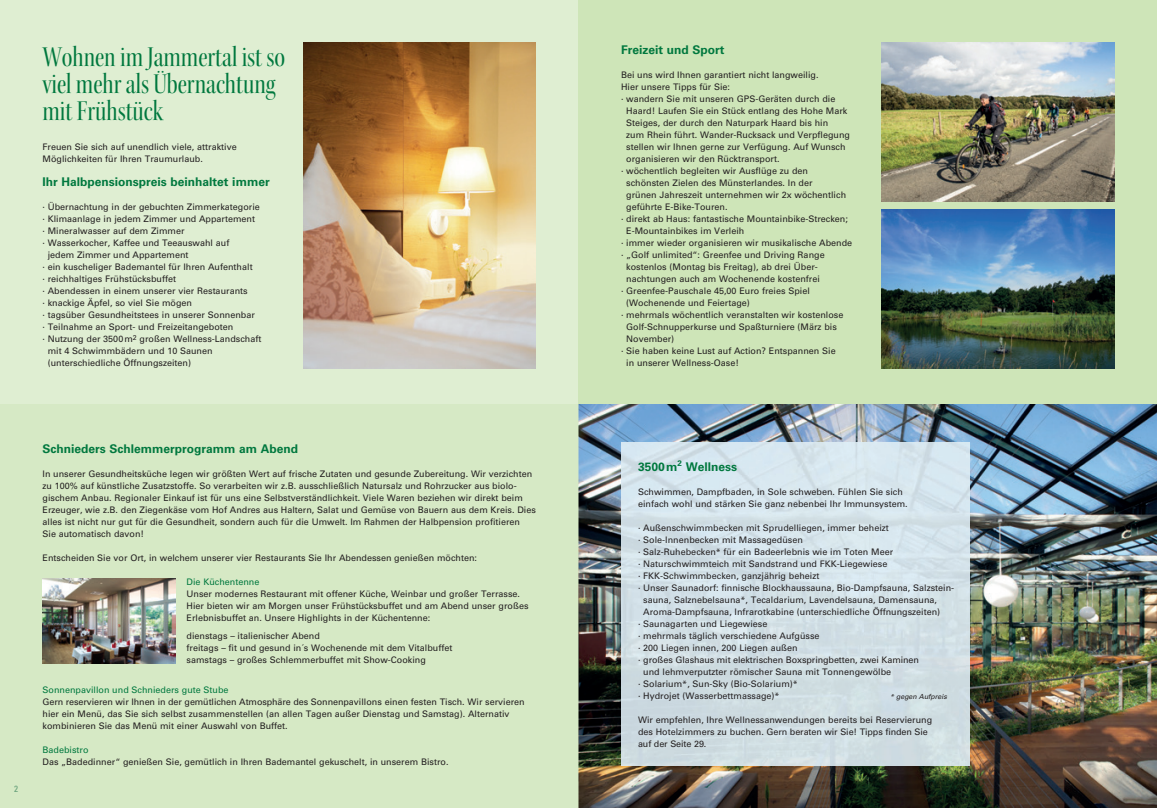
<style>
.page{position:relative;width:1157px;height:808px;background:#fff}
.page>*{position:absolute;margin:0;border:0;box-sizing:border-box;transform-origin:0 0}
.t1{font:30px/27px "Kepler Std Cn Disp";color:#00783e}
.t2{font:700 12px "Univers LT Pro 65";color:#00783e}
.t3{font:9px/12px "Univers LT Pro 55 Roman";color:#231f20}
.t4{font:9px "Univers LT Pro 55 Roman";color:#00783e}
.t5{font:condensed 9px "Univers LT Pro";color:#629d77}
.t6{font:italic 7px "Univers LT Pro 55";color:#231f20}
</style>
<div class="page">
<div style="left:0;top:0;width:587px;height:404px;background:#dfeed2"></div>
<div style="left:0;top:404px;width:587px;height:404px;background:#d6e9c5"></div>
<img style="left:303px;top:43px;width:233px;height:326px">
<img style="left:43px;top:578px;width:132px;height:85px">
<img style="left:578px;top:404px;width:579px;height:404px">
<div style="left:578px;top:0;width:579px;height:404px;background:#cee5b8"></div>
<img style="left:882px;top:43px;width:232px;height:158px">
<img style="left:621px;top:442px;width:348px;height:323px">
<img style="left:882px;top:210px;width:232px;height:159px">
<h1 class="t1" style="left:43px;top:44px;width:244px">Wohnen im Jammertal ist so viel mehr als Übernachtung mit Frühstück</h1>
<p class="t3" style="left:43px;top:140px;width:196px">Freuen Sie sich auf unendlich viele, attraktive<br>Möglichkeiten für Ihren Traumurlaub.</p>
<h2 class="t2" style="left:43px;top:173px;width:229px">Ihr Halbpensionspreis beinhaltet immer</h2>
<p class="t3" style="left:43px;top:200px;width:219px">· Übernachtung in der gebuchten Zimmerkategorie</p>
<p class="t3" style="left:43px;top:212px;width:214px">· Klimaanlage in jedem Zimmer und Appartement</p>
<p class="t3" style="left:43px;top:224px;width:144px">· Mineralwasser auf dem Zimmer</p>
<p class="t3" style="left:43px;top:236px;width:188px">· Wasserkocher, Kaffee und Teeauswahl auf</p>
<p class="t3" style="left:48px;top:248px;width:142px">jedem Zimmer und Appartement</p>
<p class="t3" style="left:43px;top:260px;width:212px">· ein kuscheliger Bademantel für Ihren Aufenthalt</p>
<p class="t3" style="left:43px;top:272px;width:135px">· reichhaltiges Frühstücksbuffet</p>
<p class="t3" style="left:43px;top:284px;width:207px">· Abendessen in einem unserer vier Restaurants</p>
<p class="t3" style="left:43px;top:296px;width:151px">· knackige Äpfel, so viel Sie mögen</p>
<p class="t3" style="left:43px;top:308px;width:214px">· tagsüber Gesundheitstees in unserer Sonnenbar</p>
<p class="t3" style="left:43px;top:320px;width:192px">· Teilnahme an Sport- und Freizeitangeboten</p>
<p class="t3" style="left:43px;top:332px;width:220px">· Nutzung der 3500m<sup>2</sup> großen Wellness-Landschaft</p>
<p class="t3" style="left:48px;top:344px;width:166px">mit 4 Schwimmbädern und 10 Saunen</p>
<p class="t3" style="left:48px;top:356px;width:145px">(unterschiedliche Öffnungszeiten)</p>
<p class="t5" style="left:14px;top:783px;width:5px">2</p>
<h2 class="t2" style="left:43px;top:440px;width:257px">Schnieders Schlemmerprogramm am Abend</h2>
<p class="t3" style="left:43px;top:467px;width:495px">In unserer Gesundheitsküche legen wir größten Wert auf frische Zutaten und gesunde Zubereitung. Wir verzichten zu 100% auf künstliche Zusatzstoffe. So verarbeiten wir z.B. ausschließlich Natursalz und Rohrzucker aus biolo&shy;gischem Anbau. Regionaler Einkauf ist für uns eine Selbstverständlichkeit. Viele Waren beziehen wir direkt beim Erzeuger, wie z.B. den Ziegenkäse vom Hof Andres aus Haltern, Salat und Gemüse von Bauern aus dem Kreis. Dies alles ist nicht nur gut für die Gesundheit, sondern auch für die Umwelt. Im Rahmen der Halbpension profitieren<br>Sie automatisch davon!</p>
<p class="t3" style="left:43px;top:551px;width:436px">Entscheiden Sie vor Ort, in welchem unserer vier Restaurants Sie Ihr Abendessen genießen möchten:</p>
<p class="t4" style="left:187px;top:576px;width:74px">Die Küchentenne</p>
<p class="t3" style="left:187px;top:587px;width:343px">Unser modernes Restaurant mit offener Küche, Weinbar und großer Terrasse.<br>Hier bieten wir am Morgen unser Frühstücksbuffet und am Abend unser großes<br>Erlebnisbuffet an. Unsere Highlights in der Küchentenne:</p>
<p class="t3" style="left:187px;top:629px;width:267px">dienstags – italienischer Abend<br>freitags – fit und gesund in´s Wochenende mit dem Vitalbuffet samstags – großes Schlemmerbuffet mit Show-Cooking</p>
<p class="t4" style="left:43px;top:684px;width:188px">Sonnenpavillon und Schnieders gute Stube</p>
<p class="t3" style="left:43px;top:695px;width:484px">Gern reservieren wir Ihnen in der gemütlichen Atmosphäre des Sonnenpavillons einen festen Tisch. Wir servieren hier ein Menü, das Sie sich selbst zusammenstellen (an allen Tagen außer Dienstag und Samstag). Alternativ kombinieren Sie das Menü mit einer Auswahl von Buffet.</p>
<p class="t4" style="left:43px;top:744px;width:48px">Badebistro</p>
<p class="t3" style="left:43px;top:755px;width:407px">Das „Badedinner“ genießen Sie, gemütlich in Ihren Bademantel gekuschelt, in unserem Bistro.</p>
<h2 class="t2" style="left:621px;top:41px;width:105px">Freizeit und Sport</h2>
<p class="t3" style="left:621px;top:68px;width:199px">Bei uns wird Ihnen garantiert nicht langweilig.</p>
<p class="t3" style="left:621px;top:80px;width:111px">Hier unsere Tipps für Sie:</p>
<p class="t3" style="left:621px;top:92px;width:216px">· wandern Sie mit unseren GPS-Geräten durch die</p>
<p class="t3" style="left:626px;top:104px;width:223px">Haard! Laufen Sie ein Stück entlang des Hohe Mark</p>
<p class="t3" style="left:626px;top:116px;width:203px">Steiges, der durch den Naturpark Haard bis hin</p>
<p class="t3" style="left:626px;top:128px;width:225px">zum Rhein führt. Wander-Rucksack und Verpflegung</p>
<p class="t3" style="left:626px;top:140px;width:221px">stellen wir Ihnen gerne zur Verfügung. Auf Wunsch</p>
<p class="t3" style="left:626px;top:152px;width:155px">organisieren wir den Rücktransport.</p>
<p class="t3" style="left:621px;top:164px;width:189px">· wöchentlich begleiten wir Ausflüge zu den</p>
<p class="t3" style="left:626px;top:176px;width:188px">schönsten Zielen des Münsterlandes. In der</p>
<p class="t3" style="left:626px;top:188px;width:221px">grünen Jahreszeit unternehmen wir 2x wöchentlich</p>
<p class="t3" style="left:626px;top:200px;width:103px">geführte E-Bike-Touren.</p>
<p class="t3" style="left:621px;top:212px;width:228px">· direkt ab Haus: fantastische Mountainbike-Strecken;</p>
<p class="t3" style="left:626px;top:224px;width:120px">E-Mountainbikes im Verleih</p>
<p class="t3" style="left:621px;top:236px;width:233px">· immer wieder organisieren wir musikalische Abende</p>
<p class="t3" style="left:621px;top:248px;width:205px">· „Golf unlimited“: Greenfee und Driving Range</p>
<p class="t3" style="left:626px;top:260px;width:193px">kostenlos (Montag bis Freitag), ab drei Über-</p>
<p class="t3" style="left:626px;top:272px;width:195px">nachtungen auch am Wochenende kostenfrei</p>
<p class="t3" style="left:621px;top:284px;width:190px">· Greenfee-Pauschale 45,00 Euro freies Spiel</p>
<p class="t3" style="left:626px;top:296px;width:125px">(Wochenende und Feiertage)</p>
<p class="t3" style="left:621px;top:308px;width:224px">· mehrmals wöchentlich veranstalten wir kostenlose</p>
<p class="t3" style="left:626px;top:320px;width:212px">Golf-Schnupperkurse und Spaßturniere (März bis</p>
<p class="t3" style="left:626px;top:332px;width:50px">November)</p>
<p class="t3" style="left:621px;top:344px;width:216px">· Sie haben keine Lust auf Action? Entspannen Sie</p>
<p class="t3" style="left:626px;top:356px;width:114px">in unserer Wellness-Oase!</p>
<h2 class="t2" style="left:638px;top:458px;width:100px">3500m<sup>2</sup> Wellness</h2>
<p class="t3" style="left:638px;top:485px;width:271px">Schwimmen, Dampfbaden, in Sole schweben. Fühlen Sie sich einfach wohl und stärken Sie ganz nebenbei Ihr Immunsystem.</p>
<p class="t3" style="left:638px;top:521px;width:252px">· Außenschwimmbecken mit Sprudelliegen, immer beheizt</p>
<p class="t3" style="left:638px;top:533px;width:166px">· Sole-Innenbecken mit Massagedüsen</p>
<p class="t3" style="left:638px;top:545px;width:257px">· Salz-Ruhebecken* für ein Badeerlebnis wie im Toten Meer</p>
<p class="t3" style="left:638px;top:557px;width:251px">· Naturschwimmteich mit Sandstrand und FKK-Liegewiese</p>
<p class="t3" style="left:638px;top:569px;width:183px">· FKK-Schwimmbecken, ganzjährig beheizt</p>
<p class="t3" style="left:638px;top:581px;width:318px">· Unser Saunadorf: finnische Blockhaussauna, Bio-Dampfsauna, Salzstein-</p>
<p class="t3" style="left:643px;top:593px;width:295px">sauna, Salznebelsauna*, Tecaldarium, Lavendelsauna, Damensauna,</p>
<p class="t3" style="left:643px;top:605px;width:298px">Aroma-Dampfsauna, Infrarotkabine (unterschiedliche Öffnungszeiten)</p>
<p class="t3" style="left:638px;top:617px;width:131px">· Saunagarten und Liegewiese</p>
<p class="t3" style="left:638px;top:629px;width:183px">· mehrmals täglich verschiedene Aufgüsse</p>
<p class="t3" style="left:638px;top:641px;width:161px">· 200 Liegen innen, 200 Liegen außen</p>
<p class="t3" style="left:638px;top:653px;width:282px">· großes Glashaus mit elektrischen Boxspringbetten, zwei Kaminen</p>
<p class="t3" style="left:643px;top:665px;width:249px">und lehmverputzter römischer Sauna mit Tonnengewölbe</p>
<p class="t3" style="left:638px;top:677px;width:161px">· Solarium*, Sun-Sky (Bio-Solarium)*</p>
<p class="t3" style="left:638px;top:689px;width:143px">· Hydrojet (Wasserbettmassage)*</p>
<p class="t6" style="left:890px;top:692px;width:58px">* gegen Aufpreis</p>
<p class="t3" style="left:638px;top:713px;width:296px">Wir empfehlen, Ihre Wellnessanwendungen bereits bei Reservierung des Hotelzimmers zu buchen. Gern beraten wir Sie! Tipps finden Sie auf der Seite 29.</p>
</div>
